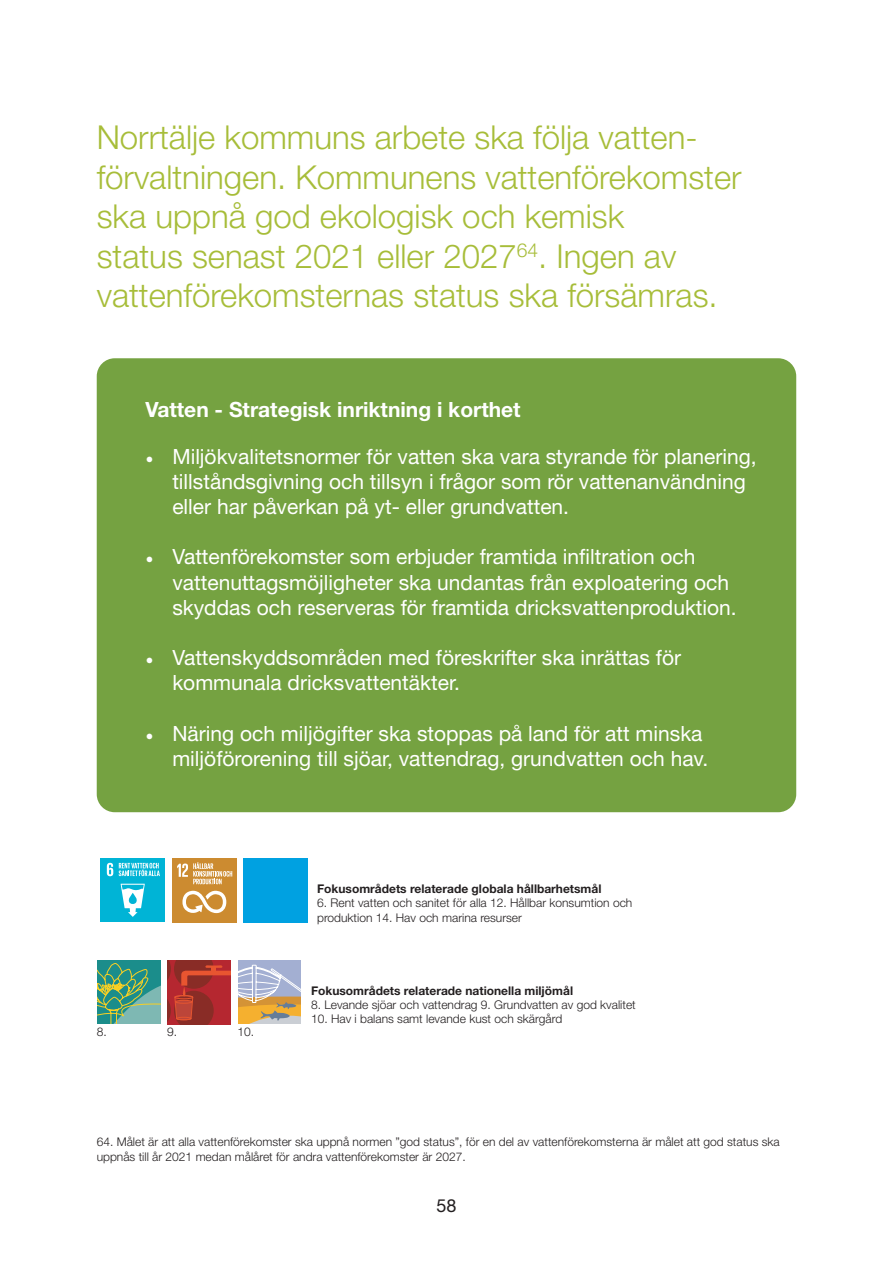
<style>
.page{position:relative;width:893px;height:1263px;background:#fff}
.page>*{position:absolute;margin:0;border:0;box-sizing:border-box;transform-origin:0 0}
.t1{font:300 33px/39.6px "Helvetica Neue LT Std";color:#a7bd39}
.t2{font:21px/25.2px "Helvetica Neue LT Std";color:#fff}
.t3{font:700 21px "Helvetica Neue LT Std";color:#fff}
.t4{font:18px "Helvetica Neue LT Std";color:#231f20}
.t5{font:300 12px/14.4px "Helvetica Neue LT Std";color:#231f20}
.t6{font:700 12px "Helvetica Neue LT Std";color:#231f20}
.s1{font-family:"Minion Pro"}
</style>
<div class="page">
<div style="left:97px;top:358px;width:699px;height:454px;background:#75a241;border-radius:18px"></div>
<div style="left:100px;top:858px;width:65px;height:64px;background:#00b4d6"></div>
<svg style="left:107px;top:863px;width:6px;height:13px"></svg>
<svg style="left:121px;top:884px;width:24px;height:33px"></svg>
<svg style="left:119px;top:863px;width:41px;height:13px"></svg>
<div style="left:172px;top:858px;width:65px;height:65px;background:#cc8b30"></div>
<svg style="left:182px;top:891px;width:44px;height:22px"></svg>
<svg style="left:177px;top:862px;width:55px;height:22px"></svg>
<div style="left:97px;top:960px;width:64px;height:64px;background:#1b8d8b"></div>
<svg style="left:97px;top:963px;width:64px;height:61px"></svg>
<svg style="left:167px;top:960px;width:64px;height:64px;background:#aa302c"></svg>
<div style="left:238px;top:960px;width:63px;height:63px;background:#a3afd2"></div>
<svg style="left:238px;top:965px;width:63px;height:58px"></svg>
<div style="left:243px;top:858px;width:65px;height:64px;background:#00a1e1"></div>
<p class="t1" style="left:97px;top:117px;width:646px">Norrtälje kommuns arbete ska följa vatten&shy;förvaltningen. Kommunens vattenförekomster ska uppnå god ekologisk och kemisk<br>status senast 2021 eller 2027<sup>64</sup>. Ingen av vattenförekomsternas status ska försämras.</p>
<p class="t3" style="left:145px;top:396px;width:377px">Vatten - Strategisk inriktning i korthet</p>
<p class="t2" style="left:172px;top:443px;width:586px;text-indent:-27px"><span class="s1">•</span> Miljökvalitetsnormer för vatten ska vara styrande för planering, tillståndsgivning och tillsyn i frågor som rör vattenanvändning eller har påverkan på yt- eller grundvatten.</p>
<p class="t2" style="left:172px;top:544px;width:566px;text-indent:-27px"><span class="s1">•</span> Vattenförekomster som erbjuder framtida infiltration och vattenuttagsmöjligheter ska undantas från exploatering och skyddas och reserveras för framtida dricksvattenproduktion.</p>
<p class="t2" style="left:172px;top:645px;width:510px;text-indent:-27px"><span class="s1">•</span> Vattenskyddsområden med föreskrifter ska inrättas för kommunala dricksvattentäkter.</p>
<p class="t2" style="left:145px;top:720px;width:564px;text-align:right"><span class="s1">•</span> Näring och miljögifter ska stoppas på land för att minska miljöförorening till sjöar, vattendrag, grundvatten och hav.</p>
<p class="t6" style="left:317px;top:881px;width:286px">Fokusområdets relaterade globala hållbarhetsmål</p>
<p class="t5" style="left:317px;top:895px;width:317px">6. Rent vatten och sanitet för alla 12. Hållbar konsumtion och produktion 14. Hav och marina resurser</p>
<p class="t5" style="left:97px;top:1025px;width:12px">8.</p>
<p class="t5" style="left:167px;top:1025px;width:12px">9.</p>
<p class="t5" style="left:237px;top:1025px;width:18px">10.</p>
<p class="t6" style="left:311px;top:983px;width:264px">Fokusområdets relaterade nationella miljömål</p>
<p class="t5" style="left:311px;top:997px;width:326px">8. Levande sjöar och vattendrag 9. Grundvatten av god kvalitet</p>
<p class="t5" style="left:311px;top:1011px;width:253px">10. Hav i balans samt levande kust och skärgård</p>
<p class="t5" style="left:97px;top:1134px;width:685px">64. Målet är att alla vattenförekomster ska uppnå normen ”god status”, för en del av vattenförekomsterna är målet att god status ska uppnås till år 2021 medan målåret för andra vattenförekomster är 2027.</p>
<p class="t4" style="left:436px;top:1194px;width:22px">58</p>
</div>
